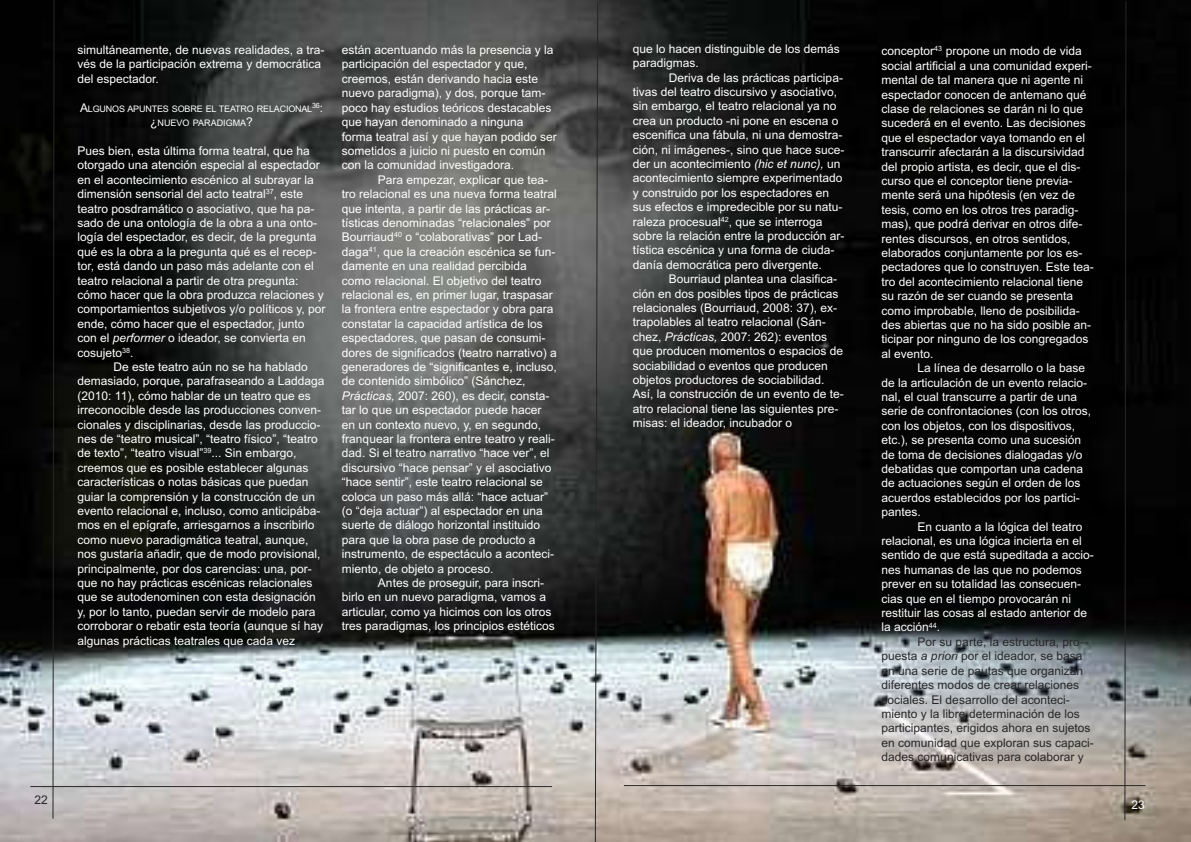
<style>
.page{position:relative;width:1191px;height:842px;background:#fff}
.page>*{position:absolute;margin:0;border:0;box-sizing:border-box;transform-origin:0 0}
.t1{font:12px/14.4px "Arial";color:#fff}
.t2{font:12px/14.4px "Arial";color:#272627}
.t3{font:9px/14.4px "Arial";letter-spacing:-.02em;color:#fff;text-align:center}
.s1{font-size:12px}
.s2{font-style:italic}
</style>
<div class="page">
<img style="left:1px;top:0;width:1190px;height:842px">
<hr style="left:30px;top:786px;width:522px;height:1px;background:#272627">
<hr style="left:624px;top:785px;width:521px;height:1px;background:#272627">
<svg style="left:52px;top:0;width:3px;height:820px;background:#292a2a"></svg>
<svg style="left:1123px;top:0;width:4px;height:821px;background:#242423"></svg>
<svg style="left:595px;top:1px;width:3px;height:841px;background:#4e4e4d"></svg>
<p class="t1" style="left:77px;top:43px;width:248px">simultáneamente, de nuevas realidades, a tra&shy;vés de la participación extrema y democrática del espectador.</p>
<p class="t3" style="left:80px;top:101px;width:244px"><span class="s1">A</span>LGUNOS APUNTES SOBRE EL TEATRO RELACIONAL<sup>36</sup><span class="s1">: ¿</span>NUEVO PARADIGMA<span class="s1">?</span></p>
<p class="t1" style="left:77px;top:144px;width:249px">Pues bien, esta última forma teatral, que ha otorgado una atención especial al espectador en el acontecimiento escénico al subrayar la dimensión sensorial del acto teatral<sup>37</sup>, este teatro posdramático o asociativo, que ha pa&shy;sado de una ontología de la obra a una onto&shy;logía del espectador, es decir, de la pregunta qué es la obra a la pregunta qué es el recep&shy;tor, está dando un paso más adelante con el teatro relacional a partir de otra pregunta: cómo hacer que la obra produzca relaciones y comportamientos subjetivos y/o políticos y, por ende, cómo hacer que el espectador, junto con el <span class="s2">performer</span> o ideador, se convierta en cosujeto<sup>38</sup>.</p>
<p class="t1" style="left:77px;top:360px;width:248px;text-indent:36px">De este teatro aún no se ha hablado demasiado, porque, parafraseando a Laddaga (2010: 11), cómo hablar de un teatro que es irreconocible desde las producciones conven&shy;cionales y disciplinarias, desde las produccio&shy;nes de “teatro musical”, “teatro físico”, “teatro de texto”, “teatro visual”<sup>39</sup>... Sin embargo, creemos que es posible establecer algunas características o notas básicas que puedan guiar la comprensión y la construcción de un evento relacional e, incluso, como anticipába&shy;mos en el epígrafe, arriesgarnos a inscribirlo como nuevo paradigmática teatral, aunque, nos gustaría añadir, que de modo provisional, principalmente, por dos carencias: una, por&shy;que no hay prácticas escénicas relacionales que se autodenominen con esta designación y, por lo tanto, puedan servir de modelo para corroborar o rebatir esta teoría (aunque sí hay algunas prácticas teatrales que cada vez</p>
<p class="t1" style="left:342px;top:43px;width:216px">están acentuando más la presencia y la participación del espectador y que, creemos, están derivando hacia este nuevo paradigma), y dos, porque tam&shy;poco hay estudios teóricos destacables que hayan denominado a ninguna forma teatral así y que hayan podido ser sometidos a juicio ni puesto en común con la comunidad investigadora.</p>
<p class="t1" style="left:342px;top:172px;width:216px;text-indent:36px">Para empezar, explicar que tea&shy;tro relacional es una nueva forma teatral que intenta, a partir de las prácticas ar&shy;tísticas denominadas “relacionales” por Bourriaud<sup>40</sup> o “colaborativas” por Lad&shy;daga<sup>41</sup>, que la creación escénica se fun&shy;damente en una realidad percibida como relacional. El objetivo del teatro relacional es, en primer lugar, traspasar la frontera entre espectador y obra para constatar la capacidad artística de los espectadores, que pasan de consumi&shy;dores de significados (teatro narrativo) a generadores de “significantes e, incluso, de contenido simbólico” (Sánchez, <span class="s2">Prácticas,</span> 2007: 260), es decir, consta&shy;tar lo que un espectador puede hacer en un contexto nuevo, y, en segundo, franquear la frontera entre teatro y reali&shy;dad. Si el teatro narrativo “hace ver”, el discursivo “hace pensar” y el asociativo “hace sentir”, este teatro relacional se coloca un paso más allá: “hace actuar” (o “deja actuar”) al espectador en una suerte de diálogo horizontal instituido para que la obra pase de producto a instrumento, de espectáculo a aconteci&shy;miento, de objeto a proceso.</p>
<p class="t1" style="left:342px;top:576px;width:214px;text-indent:36px">Antes de proseguir, para inscri&shy;birlo en un nuevo paradigma, vamos a articular, como ya hicimos con los otros tres paradigmas, los principios estéticos</p>
<p class="t2" style="left:34px;top:793px;width:15px">22</p>
<p class="t1" style="left:633px;top:41px;width:208px">que lo hacen distinguible de los demás paradigmas.</p>
<p class="t1" style="left:633px;top:70px;width:213px;text-indent:36px">Deriva de las prácticas participa&shy;tivas del teatro discursivo y asociativo, sin embargo, el teatro relacional ya no crea un producto -ni pone en escena o escenifica una fábula, ni una demostra&shy;ción, ni imágenes-, sino que hace suce&shy;der un acontecimiento <span class="s2">(hic et nunc),</span> un acontecimiento siempre experimentado y construido por los espectadores en sus efectos e impredecible por su natu&shy;raleza procesual<sup>42</sup>, que se interroga sobre la relación entre la producción ar&shy;tística escénica y una forma de ciuda&shy;danía democrática pero divergente.</p>
<p class="t1" style="left:633px;top:272px;width:212px;text-indent:36px">Bourriaud plantea una clasifica&shy;ción en dos posibles tipos de prácticas relacionales (Bourriaud, 2008: 37), ex&shy;trapolables al teatro relacional (Sán&shy;chez, <span class="s2">Prácticas,</span> 2007: 262): eventos que producen momentos o espacios de sociabilidad o eventos que producen objetos productores de sociabilidad.<br>Así, la construcción de un evento de te&shy;atro relacional tiene las siguientes pre&shy;misas: el ideador, incubador o</p>
<p class="t1" style="left:881px;top:44px;width:214px">conceptor<sup>43</sup> propone un modo de vida social artificial a una comunidad experi&shy;mental de tal manera que ni agente ni espectador conocen de antemano qué clase de relaciones se darán ni lo que sucederá en el evento. Las decisiones que el espectador vaya tomando en el transcurrir afectarán a la discursividad del propio artista, es decir, que el dis&shy;curso que el conceptor tiene previa&shy;mente será una hipótesis (en vez de tesis, como en los otros tres paradig&shy;mas), que podrá derivar en otros dife&shy;rentes discursos, en otros sentidos, elaborados conjuntamente por los es&shy;pectadores que lo construyen. Este tea&shy;tro del acontecimiento relacional tiene su razón de ser cuando se presenta como improbable, lleno de posibilida&shy;des abiertas que no ha sido posible an&shy;ticipar por ninguno de los congregados al evento.</p>
<p class="t1" style="left:881px;top:361px;width:211px;text-indent:36px">La línea de desarrollo o la base de la articulación de un evento relacio&shy;nal, el cual transcurre a partir de una serie de confrontaciones (con los otros, con los objetos, con los dispositivos, etc.), se presenta como una sucesión de toma de decisiones dialogadas y/o debatidas que comportan una cadena de actuaciones según el orden de los acuerdos establecidos por los partici&shy;pantes.</p>
<p class="t1" style="left:881px;top:519px;width:214px;text-indent:36px">En cuanto a la lógica del teatro relacional, es una lógica incierta en el sentido de que está supeditada a accio&shy;nes humanas de las que no podemos prever en su totalidad las consecuen&shy;cias que en el tiempo provocarán ni restituir las cosas al estado anterior de la acción<sup>44</sup>.</p>
<p class="t2" style="left:881px;top:634px;width:214px;text-indent:36px">Por su parte, la estructura, pro&shy;puesta <span class="s2">a priori</span> por el ideador, se basa en una serie de pautas que organizan diferentes modos de crear relaciones sociales. El desarrollo del aconteci&shy;miento y la libre determinación de los participantes, erigidos ahora en sujetos en comunidad que exploran sus capaci&shy;dades comunicativas para colaborar y</p>
<p class="t1" style="left:1131px;top:798px;width:15px">23</p>
</div>
